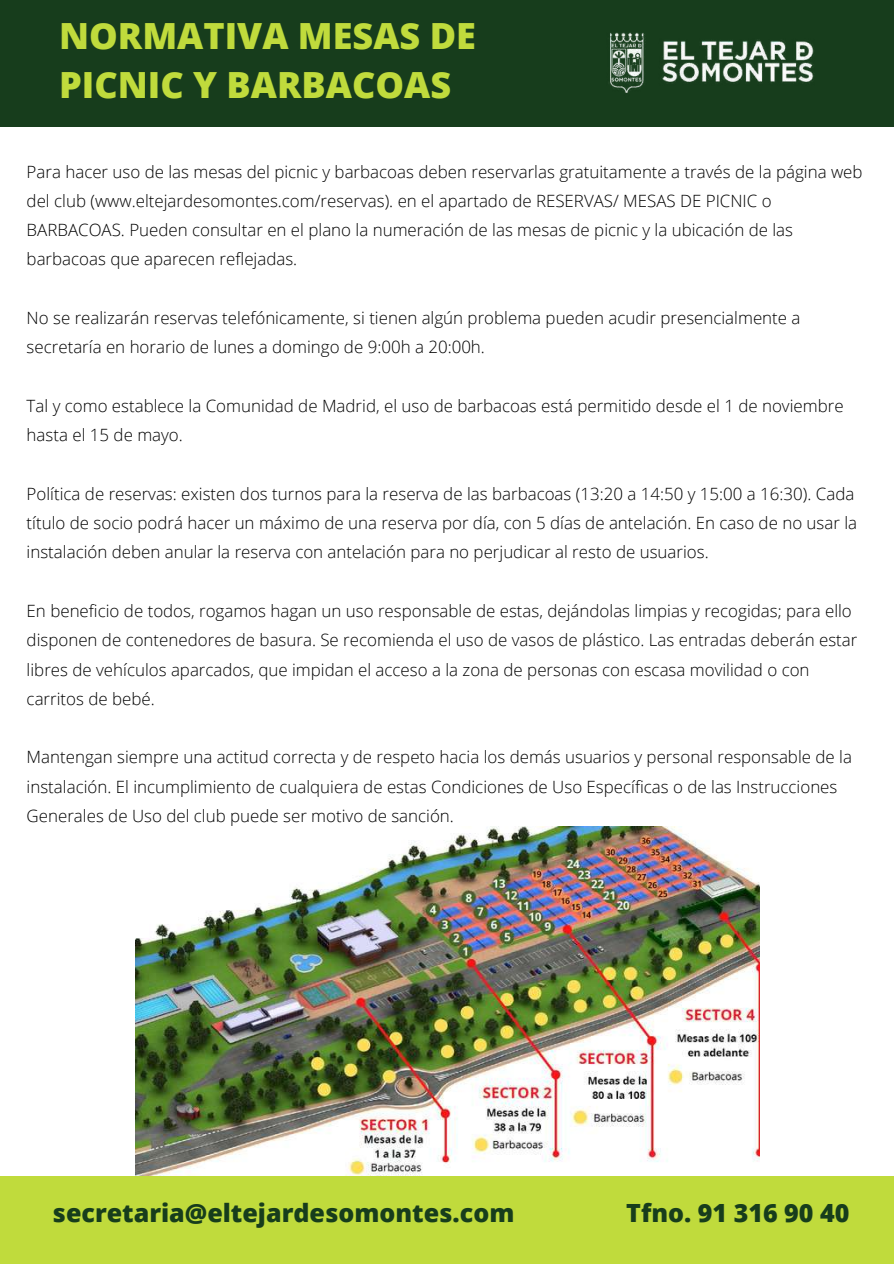
<style>
.page{position:relative;width:894px;height:1264px;background:#fff}
.page>*{position:absolute;margin:0;border:0;box-sizing:border-box;transform-origin:0 0}
.t1{font:800 36px/49.5px "Open Sans";color:#c0db3c}
.t2{font:800 25.05px "Open Sans";color:#173d1c}
.t3{font:300 16.95px/29.2px "Open Sans";color:#000}
</style>
<div class="page">
<div style="left:0;top:0;width:893px;height:127px;background:#173d1c"></div>
<div style="left:0;top:1176px;width:893px;height:87px;background:#c0db3c"></div>
<img style="left:610px;top:32px;width:204px;height:61px">
<img style="left:135px;top:826px;width:624px;height:349px">
<h1 class="t1" style="left:59px;top:10px;width:418px">NORMATIVA MESAS DE<br>PICNIC Y BARBACOAS</h1>
<p class="t3" style="left:27px;top:156px;width:837px">Para hacer uso de las mesas del picnic y barbacoas deben reservarlas gratuitamente a través de la página web del club (www.eltejardesomontes.com/reservas). en el apartado de RESERVAS/ MESAS DE PICNIC o BARBACOAS. Pueden consultar en el plano la numeración de las mesas de picnic y la ubicación de las barbacoas que aparecen reflejadas.</p>
<p class="t3" style="left:27px;top:303px;width:775px">No se realizarán reservas telefónicamente, si tienen algún problema pueden acudir presencialmente a secretaría en horario de lunes a domingo de 9:00h a 20:00h.</p>
<p class="t3" style="left:27px;top:390px;width:818px">Tal y como establece la Comunidad de Madrid, el uso de barbacoas está permitido desde el 1 de noviembre hasta el 15 de mayo.</p>
<p class="t3" style="left:27px;top:478px;width:831px">Política de reservas: existen dos turnos para la reserva de las barbacoas (13:20 a 14:50 y 15:00 a 16:30). Cada título de socio podrá hacer un máximo de una reserva por día, con 5 días de antelación. En caso de no usar la instalación deben anular la reserva con antelación para no perjudicar al resto de usuarios.</p>
<p class="t3" style="left:27px;top:595px;width:832px">En beneficio de todos, rogamos hagan un uso responsable de estas, dejándolas limpias y recogidas; para ello disponen de contenedores de basura. Se recomienda el uso de vasos de plástico. Las entradas deberán estar libres de vehículos aparcados, que impidan el acceso a la zona de personas con escasa movilidad o con carritos de bebé.</p>
<p class="t3" style="left:27px;top:742px;width:826px">Mantengan siempre una actitud correcta y de respeto hacia los demás usuarios y personal responsable de la instalación. El incumplimiento de cualquiera de estas Condiciones de Uso Específicas o de las Instrucciones<br>Generales de Uso del club puede ser motivo de sanción.</p>
<h2 class="t2" style="left:53px;top:1195px;width:463px">secretaria@eltejardesomontes.com</h2>
<h2 class="t2" style="left:626px;top:1195px;width:224px">Tfno. 91 316 90 40</h2>
</div>
